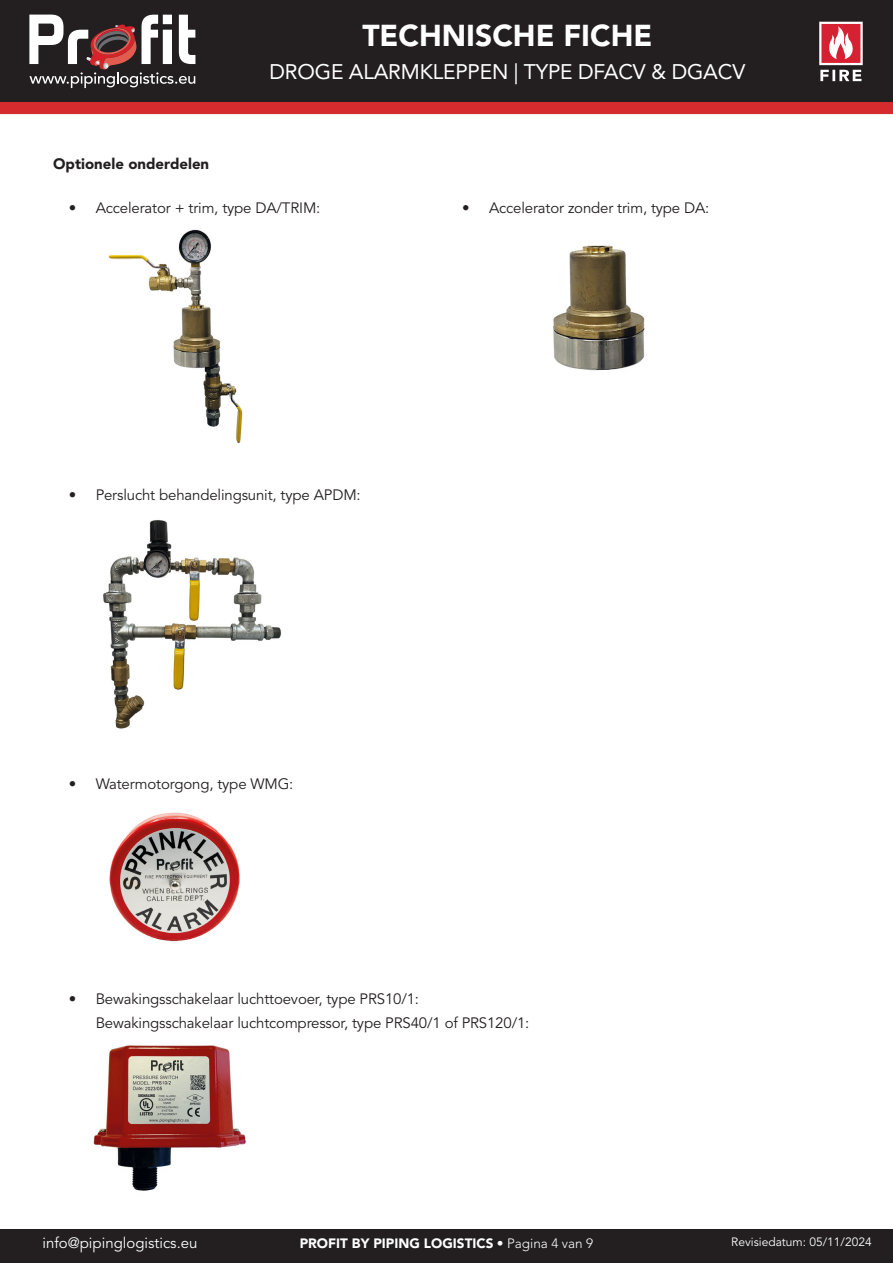
<style>
.page{position:relative;width:893px;height:1263px;background:#fff}
.page>*{position:absolute;margin:0;border:0;box-sizing:border-box;transform-origin:0 0}
.t1{font:900 30px "Avenir LT Std";color:#fff}
.t2{font:21px "Avenir LT Std";letter-spacing:-.01em;color:#fff}
.t3{font:15px/24px "Avenir LT Std";letter-spacing:-.01em;color:#231f20}
.t4{font:15px "Avenir LT Std";color:#fff}
.Titles{font:900 15px "Avenir LT Std";color:#231f20}
.t5{font:900 13.5px "Avenir LT Std";color:#fff}
.t6{font:12px "Avenir LT Std";color:#fff}
.s1{font-weight:300}
</style>
<div class="page">
<img style="left:108px;top:229px;width:135px;height:214px">
<img style="left:553px;top:245px;width:92px;height:126px">
<img style="left:103px;top:520px;width:178px;height:209px">
<img style="left:109px;top:812px;width:131px;height:130px">
<img style="left:93px;top:1045px;width:153px;height:146px">
<div style="left:0;top:1229px;width:893px;height:34px;background:#231f20"></div>
<div style="left:0;top:0;width:893px;height:103px;background:#231f20"></div>
<svg style="left:29px;top:15px;width:166px;height:73px"></svg>
<div style="left:0;top:103px;width:893px;height:11px;background:#d52b2e"></div>
<svg style="left:819px;top:22px;width:44px;height:59px"></svg>
<h1 class="t1" style="left:362px;top:17px;width:291px">TECHNISCHE FICHE</h1>
<h2 class="t2" style="left:270px;top:59px;width:477px">DROGE ALARMKLEPPEN | TYPE DFACV &amp; DGACV</h2>
<p class="Titles" style="left:53px;top:154px;width:158px">Optionele onderdelen</p>
<p class="t3" style="left:69px;top:196px;width:253px">• Accelerator + trim, type DA/TRIM:</p>
<p class="t3" style="left:462px;top:196px;width:249px">• Accelerator zonder trim, type DA:</p>
<p class="t3" style="left:69px;top:483px;width:294px">• Perslucht behandelingsunit, type APDM:</p>
<p class="t3" style="left:69px;top:772px;width:226px">• Watermotorgong, type WMG:</p>
<p class="t3" style="left:96px;top:987px;width:435px;text-indent:-27px">• Bewakingsschakelaar luchttoevoer, type PRS10/1:<br>Bewakingsschakelaar luchtcompressor, type PRS40/1 of PRS120/1:</p>
<p class="t4" style="left:43px;top:1234px;width:157px">info@pipinglogistics.eu</p>
<p class="t5" style="left:300px;top:1235px;width:295px">PROFIT BY PIPING LOGISTICS <span class="s1">• Pagina 4 van 9</span></p>
<p class="t6" style="left:731px;top:1235px;width:142px">Revisiedatum: 05/11/2024</p>
</div>
